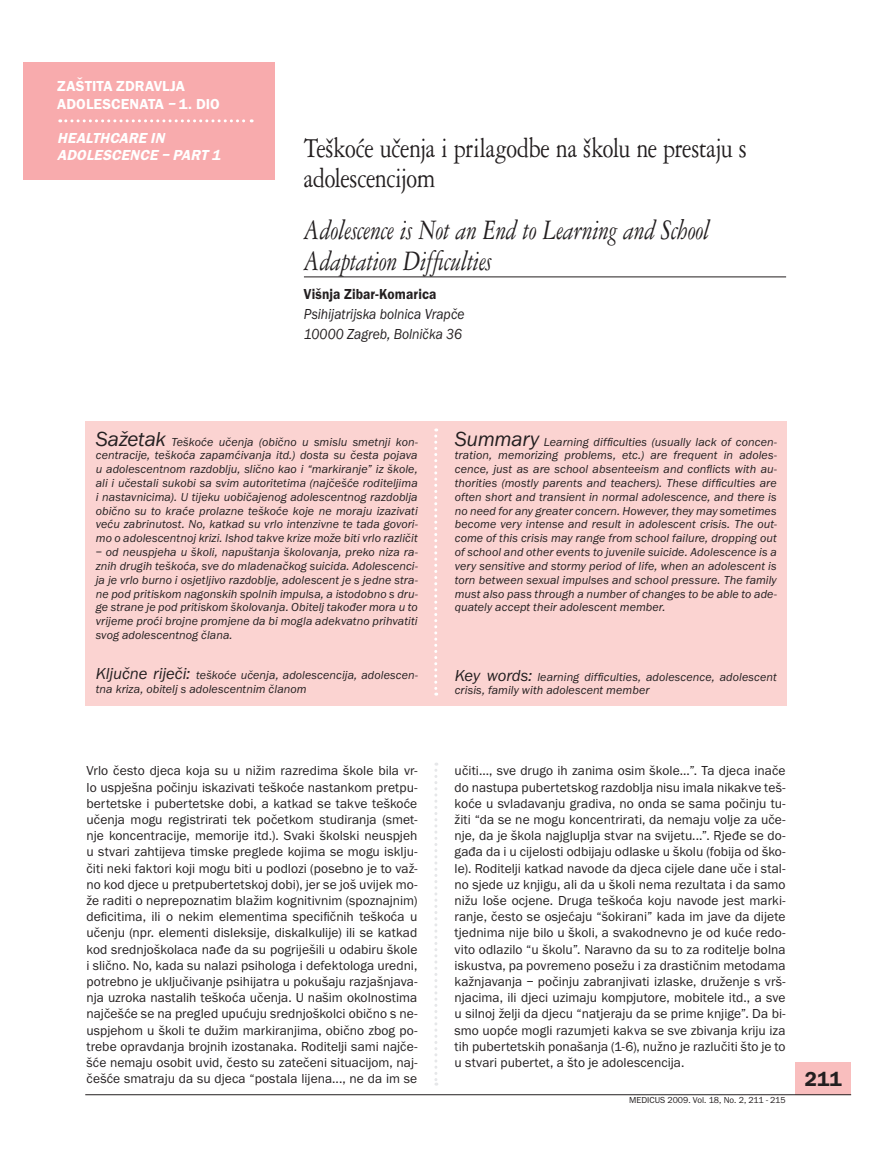
<style>
.page{position:relative;width:872px;height:1170px;background:#fff}
.page>*{position:absolute;margin:0;border:0;box-sizing:border-box;transform-origin:0 0}
.t1{font:italic 30px/30.8px "Garamond Three";letter-spacing:-.01em;color:#231f20;scale:.8 1}
.t2{font:30px/30.8px "Garamond Three";letter-spacing:-.025em;color:#231f20;scale:.8 1}
.t3{font:600 21px "Franklin Got ITCM";color:#231f20}
.t4{font:italic 15px/20.1px "Franklin Got ITCM";color:#231f20;scale:.9 1}
.t5{font:600 15px/17.2px "Franklin Got ITCM";letter-spacing:.01em;color:#fff}
.t6{font:italic 600 15px/17.2px "Franklin Got ITCM";color:#fff}
.t7{font:600 15px "Franklin Got ITCM";letter-spacing:.01em;color:#231f20;scale:.9 1}
.t8{font:13.5px/16.2px "Franklin Got ITCM";letter-spacing:.005em;color:#231f20;text-align:justify}
.t9{font:italic 12px/13.8px "Franklin Got ITCM";letter-spacing:.01em;color:#231f20;text-align:justify}
.t10{font:9px "Franklin Got ITCM";color:#231f20}
.s1{font-style:italic}
.s2{font-size:21px}
.s3{font-size:16.5px}
</style>
<div class="page">
<div style="left:795px;top:1061px;width:56px;height:33px;background:#f9bebe"></div>
<hr style="left:85px;top:1094px;width:766px;height:1px;background:#231f20">
<div style="left:23px;top:62px;width:252px;height:118px;background:#f8abad"></div>
<div style="left:85px;top:421px;width:701px;height:284px;background:#fbd3d1"></div>
<svg style="left:434px;top:428px;width:3px;height:267px"></svg>
<svg style="left:60px;top:119px;width:192px;height:3px"></svg>
<svg style="left:434px;top:763px;width:3px;height:322px"></svg>
<hr style="left:304px;top:276px;width:482px;height:1px;background:#231f20">
<p class="t5" style="left:57px;top:78px;width:164px">ZAŠTITA ZDRAVLJA<br>ADOLESCENATA <span class="s1">–</span> 1. DIO</p>
<p class="t6" style="left:57px;top:130px;width:168px">HEALTHCARE IN<br>ADOLESCENCE – pART 1</p>
<h1 class="t2" style="left:304px;top:132px;width:555px">Teškoće učenja i prilagodbe na školu ne prestaju s adolescencijom</h1>
<h1 class="t1" style="left:304px;top:215px;width:509px">Adolescence is Not an End to Learning and School<br>Adaptation Difficulties</h1>
<p class="t7" style="left:304px;top:285px;width:149px">Višnja Zibar-Komarica</p>
<p class="t4" style="left:304px;top:304px;width:180px">Psihijatrijska bolnica Vrapče<br>10000 Zagreb, Bolnička 36</p>
<p class="t9" style="left:96px;top:435px;width:323px"><span class="s2">Sažetak</span> Teškoće učenja (obično u smislu smetnji kon&shy;centracije, teškoća zapamćivanja itd.) dosta su česta pojava u adolescentnom razdoblju, slično kao i “markiranje” iz škole, ali i učestali sukobi sa svim autoritetima (najčešće roditeljima i nastavnicima). U tijeku uobičajenog adolescentnog razdoblja obično su to kraće prolazne teškoće koje ne moraju izazivati veću zabrinutost. No, katkad su vrlo intenzivne te tada govori&shy;mo o adolescentnoj krizi. Ishod takve krize može biti vrlo različit</p>
<p class="t9" style="left:96px;top:545px;width:323px">– od neuspjeha u školi, napuštanja školovanja, preko niza ra&shy;znih drugih teškoća, sve do mladenačkog suicida. Adolescenci&shy;ja je vrlo burno i osjetljivo razdoblje, adolescent je s jedne stra&shy;ne pod pritiskom nagonskih spolnih impulsa, a istodobno s dru&shy;ge strane je pod pritiskom školovanja. Obitelj također mora u to vrijeme proći brojne promjene da bi mogla adekvatno prihvatiti svog adolescentnog člana.</p>
<p class="t9" style="left:96px;top:668px;width:323px"><span class="s3">Ključne riječi:</span> teškoće učenja, adolescencija, adolescen&shy;tna kriza, obitelj s adolescentnim članom</p>
<p class="t8" style="left:86px;top:762px;width:332px">Vrlo često djeca koja su u nižim razredima škole bila vr&shy;lo uspješna počinju iskazivati teškoće nastankom pretpu&shy;bertetske i pubertetske dobi, a katkad se takve teškoće učenja mogu registrirati tek početkom studiranja (smet&shy;nje koncentracije, memorije itd.). Svaki školski neuspjeh u stvari zahtijeva timske preglede kojima se mogu isklju&shy;čiti neki faktori koji mogu biti u podlozi (posebno je to važ&shy;no kod djece u pretpubertetskoj dobi), jer se još uvijek mo&shy;že raditi o neprepoznatim blažim kognitivnim (spoznajnim) deficitima, ili o nekim elementima specifičnih teškoća u učenju (npr. elementi disleksije, diskalkulije) ili se katkad kod srednjoškolaca nađe da su pogriješili u odabiru škole i slično. No, kada su nalazi psihologa i defektologa uredni, potrebno je uključivanje psihijatra u pokušaju razjašnjava&shy;nja uzroka nastalih teškoća učenja. U našim okolnostima najčešće se na pregled upućuju srednjoškolci obično s ne&shy;uspjehom u školi te dužim markiranjima, obično zbog po&shy;trebe opravdanja brojnih izostanaka. Roditelji sami najče&shy;šće nemaju osobit uvid, često su zatečeni situacijom, naj&shy;češće smatraju da su djeca “postala lijena..., ne da im se</p>
<p class="t9" style="left:455px;top:435px;width:323px"><span class="s2">Summary</span> Learning difficulties (usually lack of concen&shy;tration, memorizing problems, etc.) are frequent in adoles&shy;cence, just as are school absenteeism and conflicts with au&shy;thorities (mostly parents and teachers). These difficulties are often short and transient in normal adolescence, and there is no need for any greater concern. However, they may sometimes become very intense and result in adolescent crisis. The out&shy;come of this crisis may range from school failure, dropping out of school and other events to juvenile suicide. Adolescence is a very sensitive and stormy period of life, when an adolescent is torn between sexual impulses and school pressure. The family must also pass through a number of changes to be able to ade&shy;quately accept their adolescent member.</p>
<p class="t9" style="left:455px;top:670px;width:323px"><span class="s3">Key words:</span> learning difficulties, adolescence, adolescent crisis, family with adolescent member</p>
<p class="t8" style="left:454px;top:762px;width:332px">učiti..., sve drugo ih zanima osim škole...”. Ta djeca inače do nastupa pubertetskog razdoblja nisu imala nikakve teš&shy;koće u svladavanju gradiva, no onda se sama počinju tu&shy;žiti “da se ne mogu koncentrirati, da nemaju volje za uče&shy;nje, da je škola najgluplja stvar na svijetu...”. Rjeđe se do&shy;gađa da i u cijelosti odbijaju odlaske u školu (fobija od ško&shy;le). Roditelji katkad navode da djeca cijele dane uče i stal&shy;no sjede uz knjigu, ali da u školi nema rezultata i da samo nižu loše ocjene. Druga teškoća koju navode jest marki&shy;ranje, često se osjećaju “šokirani” kada im jave da dijete tjednima nije bilo u školi, a svakodnevno je od kuće redo&shy;vito odlazilo “u školu”. Naravno da su to za roditelje bolna iskustva, pa povremeno posežu i za drastičnim metodama kažnjavanja – počinju zabranjivati izlaske, druženje s vrš&shy;njacima, ili djeci uzimaju kompjutore, mobitele itd., a sve u silnoj želji da djecu “natjeraju da se prime knjige”. Da bi&shy;smo uopće mogli razumjeti kakva se sve zbivanja kriju iza tih pubertetskih ponašanja (1-6), nužno je razlučiti što je to u stvari pubertet, a što je adolescencija.</p>
<p class="t10" style="left:629px;top:1094px;width:158px">MEDICUS 2009. Vol. 18, No. 2, 211 - 215</p>
<h2 class="t3" style="left:805px;top:1067px;width:39px">211</h2>
</div>
